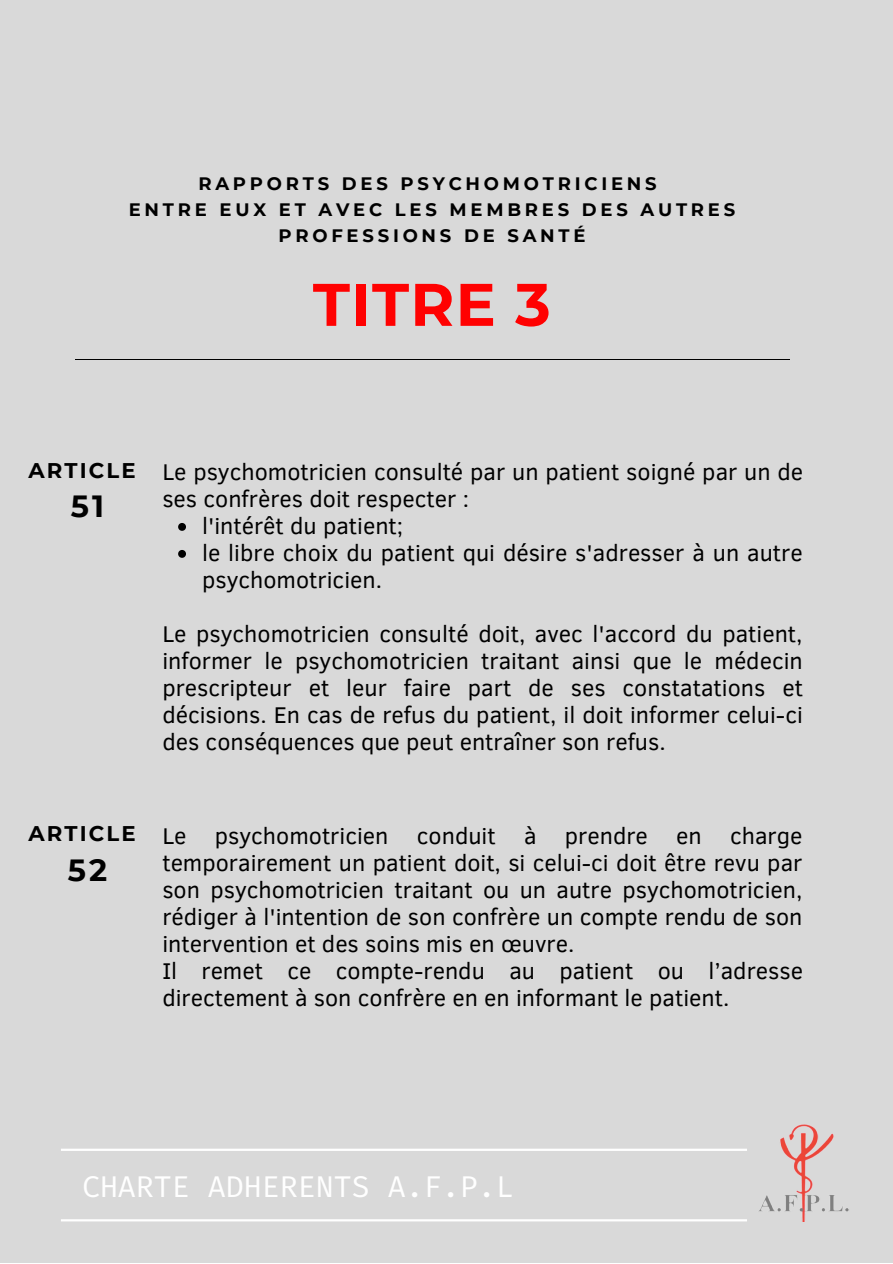
<style>
.page{position:relative;width:893px;height:1264px;background:#fff}
.page>*{position:absolute;margin:0;border:0;box-sizing:border-box;transform-origin:0 0}
.t1{font:700 60px "Montserrat";letter-spacing:.02em;color:#ff0101}
.t2{font:700 30.6px "Montserrat";color:#000}
.t3{font:30px "Fira Code";color:#fff}
.t4{font:23.25px/27px "Clear Sans";color:#000}
.t5{font:700 21.15px "Montserrat";letter-spacing:.1em;color:#000}
.t6{font:700 18px/25.8px "Montserrat";letter-spacing:.21em;color:#000;text-align:center}
</style>
<div class="page">
<div style="left:0;top:0;width:892px;height:1262px;background:#d9d9d9"></div>
<hr style="left:61px;top:1148px;width:686px;height:2px;background:#fff">
<hr style="left:61px;top:1219px;width:686px;height:2px;background:#fff">
<img style="left:759px;top:1124px;width:90px;height:96px">
<hr style="left:75px;top:359px;width:714px;height:1px;background:#000">
<svg style="left:178px;top:523px;width:8px;height:8px"></svg>
<svg style="left:178px;top:550px;width:8px;height:8px"></svg>
<p class="t6" style="left:129px;top:170px;width:608px">RAPPORTS DES PSYCHOMOTRICIENS<br>ENTRE EUX ET AVEC LES MEMBRES DES AUTRES<br>PROFESSIONS DE SANTÉ</p>
<h1 class="t1" style="left:313px;top:268px;width:239px">TITRE 3</h1>
<p class="t5" style="left:28px;top:457px;width:109px">ARTICLE</p>
<h2 class="t2" style="left:71px;top:488px;width:35px">51</h2>
<p class="t4" style="left:162px;top:457px;width:642px">Le psychomotricien consulté par un patient soigné par un de ses confrères doit respecter :</p>
<p class="t4" style="left:202px;top:511px;width:602px">l'intérêt du patient;<br>le libre choix du patient qui désire s'adresser à un autre psychomotricien.</p>
<p class="t4" style="left:162px;top:619px;width:642px;text-align:justify">Le psychomotricien consulté doit, avec l'accord du patient, informer le psychomotricien traitant ainsi que le médecin prescripteur et leur faire part de ses constatations et décisions. En cas de refus du patient, il doit informer celui-ci des conséquences que peut entraîner son refus.</p>
<p class="t5" style="left:28px;top:820px;width:109px">ARTICLE</p>
<h2 class="t2" style="left:68px;top:851px;width:41px">52</h2>
<p class="t4" style="left:162px;top:821px;width:642px">Le psychomotricien conduit à prendre en charge temporairement un patient doit, si celui-ci doit être revu par son psychomotricien traitant ou un autre psychomotricien, rédiger à l'intention de son confrère un compte rendu de son intervention et des soins mis en œuvre.<br>Il remet ce compte-rendu au patient ou l’adresse directement à son confrère en en informant le patient.</p>
<p class="t3" style="left:82px;top:1167px;width:433px">CHARTE ADHERENTS A.F.P.L</p>
</div>
